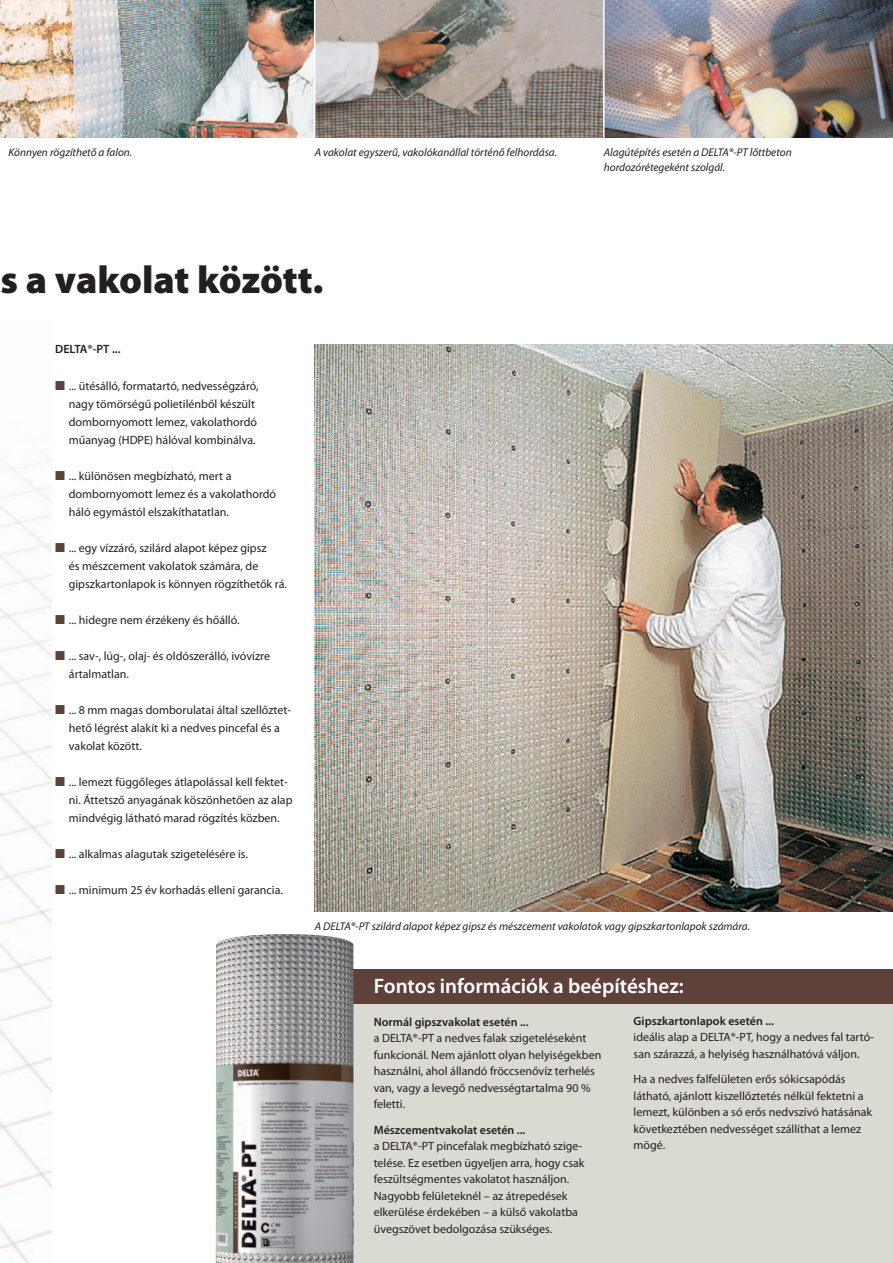
<style>
.page{position:relative;width:893px;height:1263px;background:#fff}
.page>*{position:absolute;margin:0;border:0;box-sizing:border-box;transform-origin:0 0}
.t1{font:900 39px "Myriad Pro Doerken";letter-spacing:-.005em;color:#231f20}
.t2{font:600 21px "Myriad Pro Doerken";color:#fff}
.t3{font:12px/16.5px "Myriad Pro Doerken";color:#231f20}
.t4{font:600 12px "Myriad Pro Doerken";color:#231f20}
.t5{font:italic 11.25px/15px "Myriad Pro Doerken";color:#231f20}
.s1{font-weight:600;color:#5e4239}
</style>
<div class="page">
<img style="left:0;top:0;width:893px;height:138px">
<hr style="left:314px;top:0;width:1px;height:138px;background:#fff">
<hr style="left:603px;top:0;width:2px;height:138px;background:#fff">
<img style="left:315px;top:344px;width:578px;height:568px">
<div style="left:315px;top:969px;width:578px;height:294px;background:#dad9d2"></div>
<div style="left:315px;top:969px;width:578px;height:34px;background:#5e4239"></div>
<img style="left:216px;top:934px;width:137px;height:329px">
<img style="left:0;top:457px;width:51px;height:806px">
<p class="t5" style="left:9px;top:144px;width:125px">Könnyen rögzíthető a falon.</p>
<p class="t5" style="left:315px;top:144px;width:244px">A vakolat egyszerű, vakolókanállal történő felhordása.</p>
<p class="t5" style="left:604px;top:144px;width:189px">Alagútépítés esetén a DELTA®-PT lőttbeton hordozórétegeként szolgál.</p>
<h1 class="t1" style="left:0;top:254px;width:325px">s a vakolat között.</h1>
<p class="t4" style="left:55px;top:342px;width:67px">DELTA®-PT ...</p>
<p class="t3" style="left:69px;top:377px;width:191px;line-height:18px;text-indent:-14px"><span class="s1">■</span> ... ütésálló, formatartó, nedvességzáró, nagy tömörségű polietilénből készült dombornyomott lemez, vakolathordó műanyag (HDPE) hálóval kombinálva.</p>
<p class="t3" style="left:69px;top:467px;width:209px;line-height:18px;text-indent:-14px"><span class="s1">■</span> ... különösen megbízható, mert a dombornyomott lemez és a vakolathordó háló egymástól elszakíthatatlan.</p>
<p class="t3" style="left:69px;top:539px;width:220px;line-height:18px;text-indent:-14px"><span class="s1">■</span> ... egy vízzáró, szilárd alapot képez gipsz<br>és mészcement vakolatok számára, de gipszkartonlapok is könnyen rögzíthetők rá.</p>
<p class="t3" style="left:55px;top:611px;width:186px"><span class="s1">■</span> ... hidegre nem érzékeny és hőálló.</p>
<p class="t3" style="left:69px;top:647px;width:203px;line-height:18px;text-indent:-14px"><span class="s1">■</span> ... sav-, lúg-, olaj- és oldószerálló, ivóvízre ártalmatlan.</p>
<p class="t3" style="left:69px;top:701px;width:224px;line-height:18px;text-indent:-14px"><span class="s1">■</span> ... 8 mm magas domborulatai által szellőztet&shy;hető légrést alakít ki a nedves pincefal és a vakolat között.</p>
<p class="t3" style="left:69px;top:773px;width:225px;line-height:18px;text-indent:-14px"><span class="s1">■</span> ... lemezt függőleges átlapolással kell fektet&shy;ni. Áttetsző anyagának köszönhetően az alap mindvégig látható marad rögzítés közben.</p>
<p class="t3" style="left:55px;top:845px;width:194px"><span class="s1">■</span> ... alkalmas alagutak szigetelésére is.</p>
<p class="t3" style="left:55px;top:881px;width:229px"><span class="s1">■</span> ... minimum 25 év korhadás elleni garancia.</p>
<p class="t5" style="left:315px;top:918px;width:437px">A DELTA®-PT szilárd alapot képez gipsz és mészcement vakolatok vagy gipszkartonlapok számára.</p>
<h2 class="t2" style="left:374px;top:972px;width:312px">Fontos információk a beépítéshez:</h2>
<p class="t4" style="left:374px;top:1014px;width:156px">Normál gipszvakolat esetén ...</p>
<p class="t3" style="left:374px;top:1030px;width:229px">a DELTA®-PT a nedves falak szigeteléseként funkcionál. Nem ajánlott olyan helyiségekben használni, ahol állandó fröccsenővíz terhelés van, vagy a levegő nedvességtartalma 90 % feletti.</p>
<p class="t4" style="left:374px;top:1122px;width:153px">Mészcementvakolat esetén ...</p>
<p class="t3" style="left:374px;top:1138px;width:212px">a DELTA®-PT pincefalak megbízható szige&shy;telése. Ez esetben ügyeljen arra, hogy csak feszültségmentes vakolatot használjon.<br>Nagyobb felületeknél – az átrepedések elkerülése érdekében – a külső vakolatba üvegszövet bedolgozása szükséges.</p>
<p class="t4" style="left:634px;top:1013px;width:142px">Gipszkartonlapok esetén ...</p>
<p class="t3" style="left:634px;top:1029px;width:242px">ideális alap a DELTA®-PT, hogy a nedves fal tartó&shy;san szárazzá, a helyiség használhatóvá váljon.</p>
<p class="t3" style="left:634px;top:1071px;width:240px">Ha a nedves falfelületen erős sókicsapódás látható, ajánlott kiszellőztetés nélkül fektetni a lemezt, különben a só erős nedvszívó hatásának következtében nedvességet szállíthat a lemez mögé.</p>
</div>
